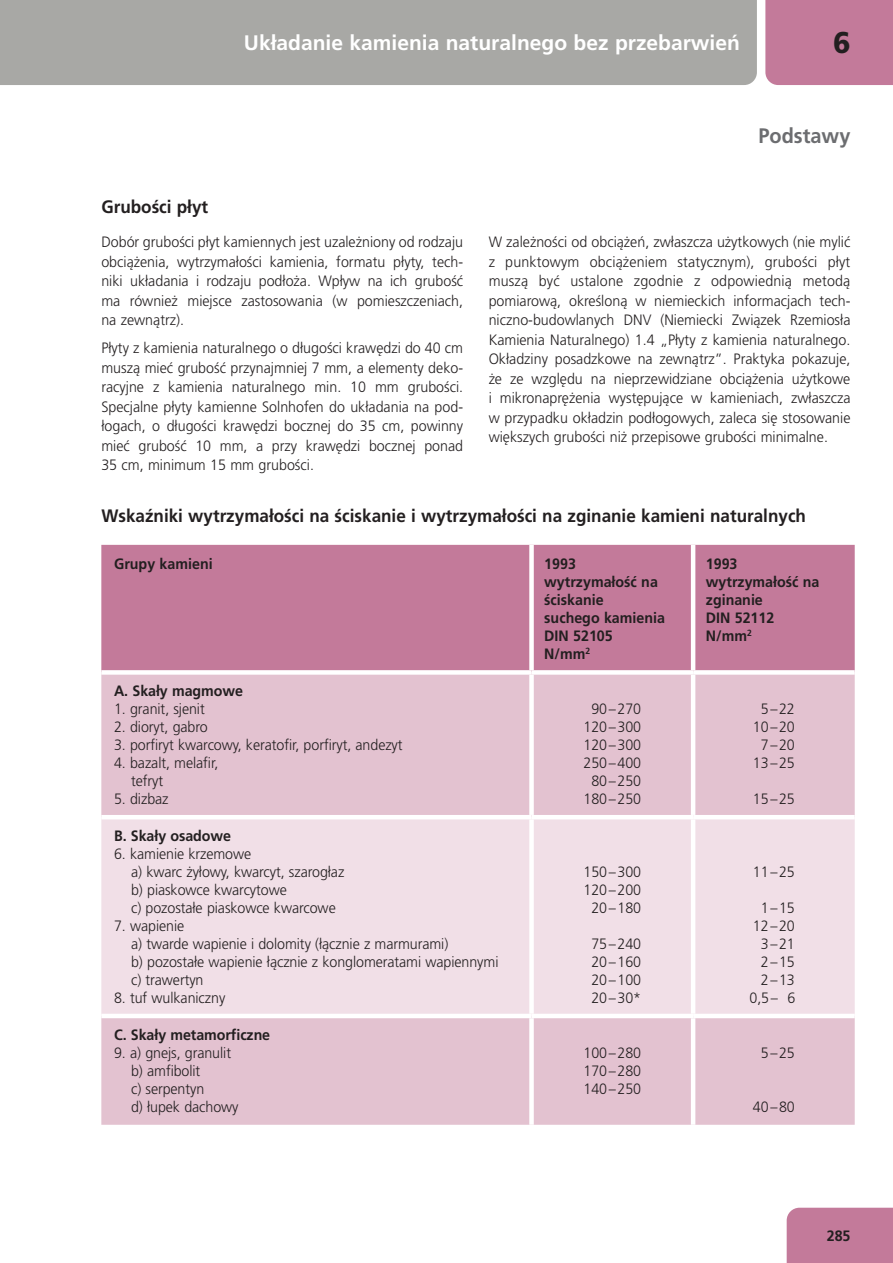
<style>
.page{position:relative;width:893px;height:1263px;background:#fff}
.page>*{position:absolute;margin:0;border:0;box-sizing:border-box;transform-origin:0 0}
.t1{font:900 30px "Frutiger LT Com";color:#231f20;scale:.95 1}
.t2{font:700 21px "Frutiger LT Com";color:#fff}
._11_KAP_Überschrift{font:700 21px "Frutiger LT Com";color:#6c6d70;scale:.95 1}
._16_Überschrift{font:700 18px "Frutiger LT Com";color:#231f20;scale:.95 1}
._11_copy_10_2{font:300 15px/19.5px "Frutiger LT Com";color:#231f20;text-align:justify;scale:.95 1}
._62_TAB_copy{font:300 15px "Frutiger LT Com";letter-spacing:-.005em;color:#231f20;scale:.95 1}
._61_TAB_Kopf{font:700 15px/18px "Frutiger LT Com";color:#231f20;scale:.95 1}
._62_TAB_copy-2{font:700 15px "Frutiger LT Com";letter-spacing:-.005em;color:#231f20;scale:.95 1}
</style>
<div class="page">
<div style="left:787px;top:1208px;width:106px;height:55px;background:#c37a9a"></div>
<div style="left:765px;top:0;width:128px;height:85px;background:#c37a9a"></div>
<div style="left:1px;top:0;width:756px;height:85px;background:#a8a8a5"></div>
<svg style="left:0;top:0;width:1px;height:85px"></svg>
<div style="left:101px;top:545px;width:754px;height:125px;background:#c37a9a"></div>
<div style="left:101px;top:675px;width:754px;height:450px;background:#e3c2d0"></div>
<div style="left:101px;top:819px;width:754px;height:195px;background:#f1dfe7"></div>
<div style="left:529px;top:545px;width:5px;height:125px;background:#fff"></div>
<hr style="left:691px;top:545px;width:4px;height:125px;background:#fff">
<div style="left:529px;top:675px;width:5px;height:140px;background:#fff"></div>
<hr style="left:691px;top:675px;width:4px;height:140px;background:#fff">
<hr style="left:101px;top:815px;width:430px;height:4px;background:#fff">
<hr style="left:531px;top:815px;width:162px;height:4px;background:#fff">
<div style="left:529px;top:819px;width:5px;height:195px;background:#fff"></div>
<hr style="left:693px;top:815px;width:162px;height:4px;background:#fff">
<hr style="left:691px;top:819px;width:4px;height:195px;background:#fff">
<hr style="left:101px;top:1014px;width:430px;height:4px;background:#fff">
<hr style="left:531px;top:1014px;width:162px;height:4px;background:#fff">
<div style="left:529px;top:1018px;width:5px;height:107px;background:#fff"></div>
<hr style="left:693px;top:1014px;width:162px;height:4px;background:#fff">
<hr style="left:691px;top:1018px;width:4px;height:107px;background:#fff">
<h2 class="t2" style="left:244px;top:30px;width:498px">Układanie kamienia naturalnego bez przebarwień</h2>
<h1 class="t1" style="left:833px;top:24px;width:20px">6</h1>
<p class="_16_Überschrift" style="left:101px;top:197px;width:114px">Grubości płyt</p>
<p class="_11_copy_10_2" style="left:101px;top:232px;width:382px">Dobór grubości płyt kamiennych jest uzależniony od rodzaju obciążenia, wytrzymałości kamienia, formatu płyty, tech&shy;niki układania i rodzaju podłoża. Wpływ na ich grubość ma również miejsce zastosowania (w pomieszczeniach, na zewnątrz).</p>
<p class="_11_copy_10_2" style="left:101px;top:338px;width:382px">Płyty z kamienia naturalnego o długości krawędzi do 40 cm muszą mieć grubość przynajmniej 7 mm, a elementy deko&shy;racyjne z kamienia naturalnego min. 10 mm grubości.<br>Specjalne płyty kamienne Solnhofen do układania na pod&shy;łogach, o długości krawędzi bocznej do 35 cm, powinny mieć grubość 10 mm, a przy krawędzi bocznej ponad 35 cm, minimum 15 mm grubości.</p>
<p class="_11_KAP_Überschrift" style="left:758px;top:124px;width:98px">Podstawy</p>
<p class="_11_copy_10_2" style="left:489px;top:232px;width:382px">W zależności od obciążeń, zwłaszcza użytkowych (nie mylić z punktowym obciążeniem statycznym), grubości płyt muszą być ustalone zgodnie z odpowiednią metodą pomiarową, określoną w niemieckich informacjach tech&shy;niczno-budowlanych DNV (Niemiecki Związek Rzemiosła Kamienia Naturalnego) 1.4 „Płyty z kamienia naturalnego.<br>Okładziny posadzkowe na zewnątrz”. Praktyka pokazuje, że ze względu na nieprzewidziane obciążenia użytkowe i mikronaprężenia występujące w kamieniach, zwłaszcza w przypadku okładzin podłogowych, zaleca się stosowanie większych grubości niż przepisowe grubości minimalne.</p>
<p class="_16_Überschrift" style="left:101px;top:505px;width:743px">Wskaźniki wytrzymałości na ściskanie i wytrzymałości na zginanie kamieni naturalnych</p>
<p class="_61_TAB_Kopf" style="left:114px;top:555px;width:105px">Grupy kamieni</p>
<p class="_61_TAB_Kopf" style="left:544px;top:555px;width:35px">1993</p>
<p class="_61_TAB_Kopf" style="left:544px;top:573px;width:121px">wytrzymałość na ściskanie</p>
<p class="_61_TAB_Kopf" style="left:544px;top:609px;width:129px">suchego kamienia</p>
<p class="_61_TAB_Kopf" style="left:544px;top:627px;width:74px">DIN 52105</p>
<p class="_61_TAB_Kopf" style="left:544px;top:645px;width:50px">N/mm<sup>2</sup></p>
<p class="_62_TAB_copy-2" style="left:114px;top:682px;width:137px">A. Skały magmowe</p>
<p class="_62_TAB_copy" style="left:114px;top:700px;width:97px">1. granit, sjenit</p>
<p class="_62_TAB_copy" style="left:114px;top:718px;width:100px">2. dioryt, gabro</p>
<p class="_62_TAB_copy" style="left:114px;top:736px;width:305px">3. porfiryt kwarcowy, keratofir, porfiryt, andezyt</p>
<p class="_62_TAB_copy" style="left:114px;top:754px;width:111px">4. bazalt, melafir,</p>
<p class="_62_TAB_copy" style="left:131px;top:772px;width:35px">tefryt</p>
<p class="_62_TAB_copy" style="left:114px;top:790px;width:59px">5. dizbaz</p>
<p class="_62_TAB_copy-2" style="left:114px;top:827px;width:125px">B. Skały osadowe</p>
<p class="_62_TAB_copy" style="left:114px;top:845px;width:146px">6. kamienie krzemowe</p>
<p class="_62_TAB_copy" style="left:131px;top:863px;width:226px">a) kwarc żyłowy, kwarcyt, szarogłaz</p>
<p class="_62_TAB_copy" style="left:131px;top:881px;width:165px">b) piaskowce kwarcytowe</p>
<p class="_62_TAB_copy" style="left:131px;top:899px;width:217px">c) pozostałe piaskowce kwarcowe</p>
<p class="_62_TAB_copy" style="left:114px;top:917px;width:75px">7. wapienie</p>
<p class="_62_TAB_copy" style="left:131px;top:935px;width:335px">a) twarde wapienie i dolomity (łącznie z marmurami)</p>
<p class="_62_TAB_copy" style="left:131px;top:953px;width:388px">b) pozostałe wapienie łącznie z konglomeratami wapiennymi</p>
<p class="_62_TAB_copy" style="left:131px;top:971px;width:78px">c) trawertyn</p>
<p class="_62_TAB_copy" style="left:114px;top:989px;width:119px">8. tuf wulkaniczny</p>
<p class="_62_TAB_copy-2" style="left:114px;top:1026px;width:166px">C. Skały metamorficzne</p>
<p class="_62_TAB_copy" style="left:114px;top:1044px;width:125px">9. a) gnejs, granulit</p>
<p class="_62_TAB_copy" style="left:131px;top:1062px;width:74px">b) amfibolit</p>
<p class="_62_TAB_copy" style="left:131px;top:1080px;width:79px">c) serpentyn</p>
<p class="_62_TAB_copy" style="left:131px;top:1098px;width:115px">d) łupek dachowy</p>
<p class="_62_TAB_copy" style="left:591px;top:700px;width:54px">90–270</p>
<p class="_62_TAB_copy" style="left:583px;top:718px;width:62px">120–300</p>
<p class="_62_TAB_copy" style="left:583px;top:736px;width:62px">120–300</p>
<p class="_62_TAB_copy" style="left:583px;top:754px;width:62px">250–400</p>
<p class="_62_TAB_copy" style="left:591px;top:772px;width:54px">80–250</p>
<p class="_62_TAB_copy" style="left:583px;top:790px;width:62px">180–250</p>
<p class="_62_TAB_copy" style="left:583px;top:863px;width:62px">150–300</p>
<p class="_62_TAB_copy" style="left:583px;top:881px;width:62px">120–200</p>
<p class="_62_TAB_copy" style="left:591px;top:899px;width:54px">20–180</p>
<p class="_62_TAB_copy" style="left:591px;top:935px;width:54px">75–240</p>
<p class="_62_TAB_copy" style="left:591px;top:953px;width:54px">20–160</p>
<p class="_62_TAB_copy" style="left:591px;top:971px;width:54px">20–100</p>
<p class="_62_TAB_copy" style="left:591px;top:989px;width:54px">20–30*</p>
<p class="_62_TAB_copy" style="left:583px;top:1044px;width:62px">100–280</p>
<p class="_62_TAB_copy" style="left:583px;top:1062px;width:62px">170–280</p>
<p class="_62_TAB_copy" style="left:583px;top:1080px;width:62px">140–250</p>
<p class="_61_TAB_Kopf" style="left:706px;top:555px;width:35px">1993</p>
<p class="_61_TAB_Kopf" style="left:706px;top:573px;width:121px">wytrzymałość na</p>
<p class="_61_TAB_Kopf" style="left:706px;top:591px;width:62px">zginanie</p>
<p class="_61_TAB_Kopf" style="left:706px;top:609px;width:74px">DIN 52112</p>
<p class="_61_TAB_Kopf" style="left:706px;top:627px;width:50px">N/mm<sup>2</sup></p>
<p class="_62_TAB_copy" style="left:761px;top:700px;width:37px">5–22</p>
<p class="_62_TAB_copy" style="left:753px;top:718px;width:46px">10–20</p>
<p class="_62_TAB_copy" style="left:761px;top:736px;width:37px">7–20</p>
<p class="_62_TAB_copy" style="left:753px;top:754px;width:46px">13–25</p>
<p class="_62_TAB_copy" style="left:753px;top:790px;width:46px">15–25</p>
<p class="_62_TAB_copy" style="left:753px;top:863px;width:46px">11–25</p>
<p class="_62_TAB_copy" style="left:761px;top:899px;width:37px">1–15</p>
<p class="_62_TAB_copy" style="left:753px;top:917px;width:46px">12–20</p>
<p class="_62_TAB_copy" style="left:761px;top:935px;width:37px">3–21</p>
<p class="_62_TAB_copy" style="left:761px;top:953px;width:37px">2–15</p>
<p class="_62_TAB_copy" style="left:761px;top:971px;width:37px">2–13</p>
<p class="_62_TAB_copy" style="left:750px;top:989px;width:50px">0,5– 6</p>
<p class="_62_TAB_copy" style="left:761px;top:1044px;width:37px">5–25</p>
<p class="_62_TAB_copy" style="left:753px;top:1098px;width:46px">40–80</p>
<p class="_61_TAB_Kopf" style="left:827px;top:1226px;width:26px">285</p>
</div>
